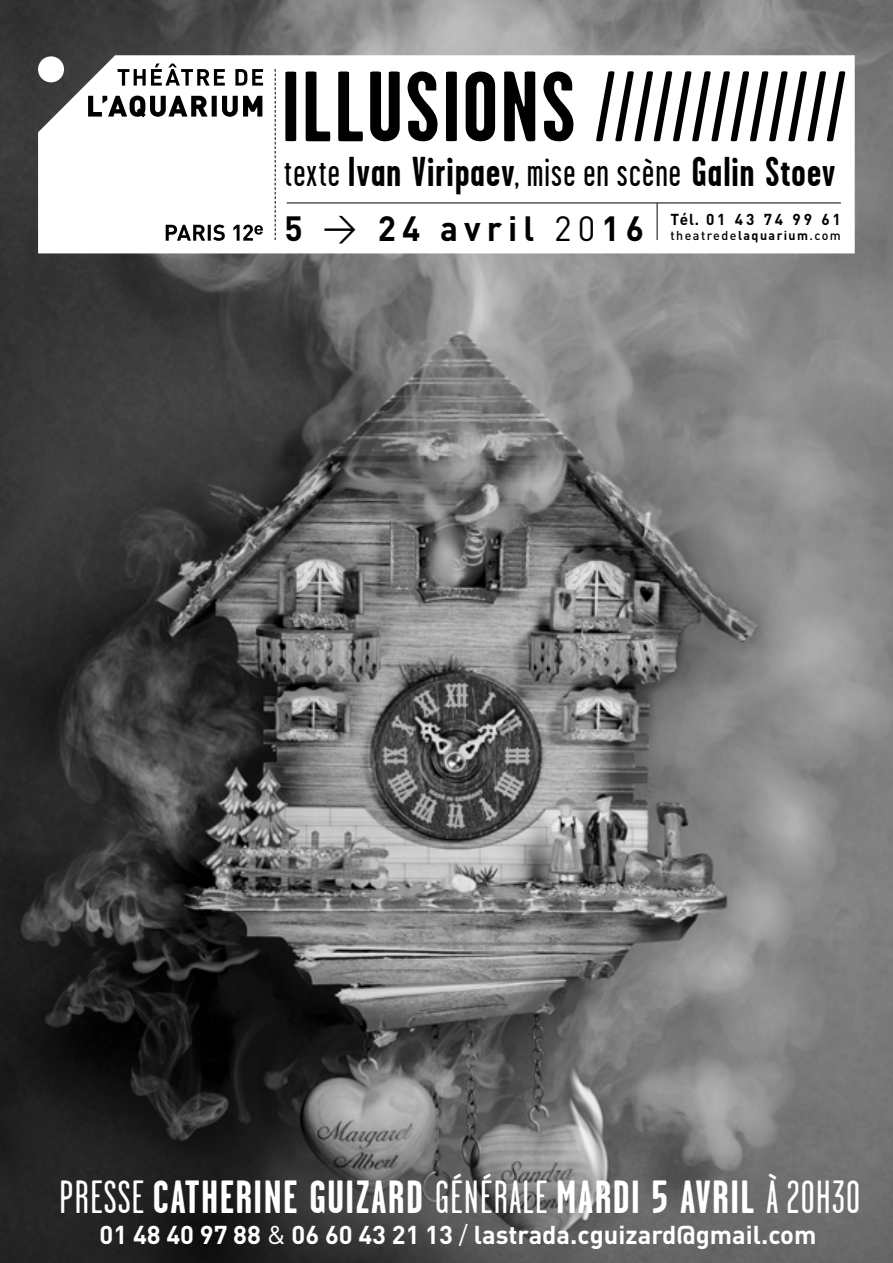
<style>
.page{position:relative;width:893px;height:1263px;background:#fff}
.page>*{position:absolute;margin:0;border:0;box-sizing:border-box;transform-origin:0 0}
.t1{font:99.6px "Garage Gothic";color:#000}
.t2{font:700 46.5px "Garage Gothic";letter-spacing:.03em;color:#fff}
.t3{font:46.5px "Garage Gothic";letter-spacing:.03em;color:#fff}
.t4{font:700 41.7px "Garage Gothic";letter-spacing:.025em;color:#000}
.t5{font:700 34.65px "DIN";letter-spacing:.18em;color:#000}
.t6{font:700 25.5px "DIN";color:#fff}
.t7{font:700 15.75px "DIN";letter-spacing:.19em;color:#000}
.t8{font:500 12.75px "DIN";letter-spacing:.12em;color:#000}
.s1{font-weight:700}
.s2{font-weight:400}
</style>
<div class="page">
<img style="left:0;top:0;width:893px;height:1263px">
<svg style="left:38px;top:55px;width:817px;height:198px"></svg>
<div style="left:38px;top:56px;width:26px;height:26px;background:#fff;border-radius:50%"></div>
<svg style="left:166px;top:225px;width:97px;height:16px"></svg>
<svg style="left:118px;top:64px;width:145px;height:22px"></svg>
<svg style="left:88px;top:96px;width:174px;height:21px"></svg>
<svg style="left:275px;top:69px;width:1px;height:171px"></svg>
<hr style="left:287px;top:202px;width:554px;height:1px;background:#000">
<hr style="left:657px;top:203px;width:1px;height:37px;background:#000">
<h1 class="t1" style="left:281px;top:56px;width:567px"><span class="s1">ILLUSIONS</span> /////////////</h1>
<h3 class="t4" style="left:285px;top:150px;width:552px"><span class="s2">texte</span> Ivan Viripaev<span class="s2">, mise en scène</span> Galin Stoev</h3>
<h3 class="t5" style="left:285px;top:205px;width:361px">5 <span class="s2">&gt;</span> 24 avril <span class="s2">20</span>16</h3>
<p class="t7" style="left:670px;top:209px;width:172px">Tél. 01 43 74 99 61</p>
<p class="t8" style="left:670px;top:227px;width:172px">theatrede<span class="s1">laquarium</span>.com</p>
<h2 class="t2" style="left:59px;top:1173px;width:535px"><span class="s2">PRESSE</span> CATHERINE GUIZARD <span class="s2">Générale</span> mardi</h2>
<h2 class="t2" style="left:652px;top:1173px;width:44px">5 avril</h2>
<h2 class="t3" style="left:766px;top:1173px;width:95px">à 20H30</h2>
<p class="t6" style="left:100px;top:1218px;width:718px">01 48 40 97 88 <span class="s2">&amp;</span> 06 60 43 21 13 <span class="s2">/</span> lastrada.cguizard@gmail.com</p>
</div>
